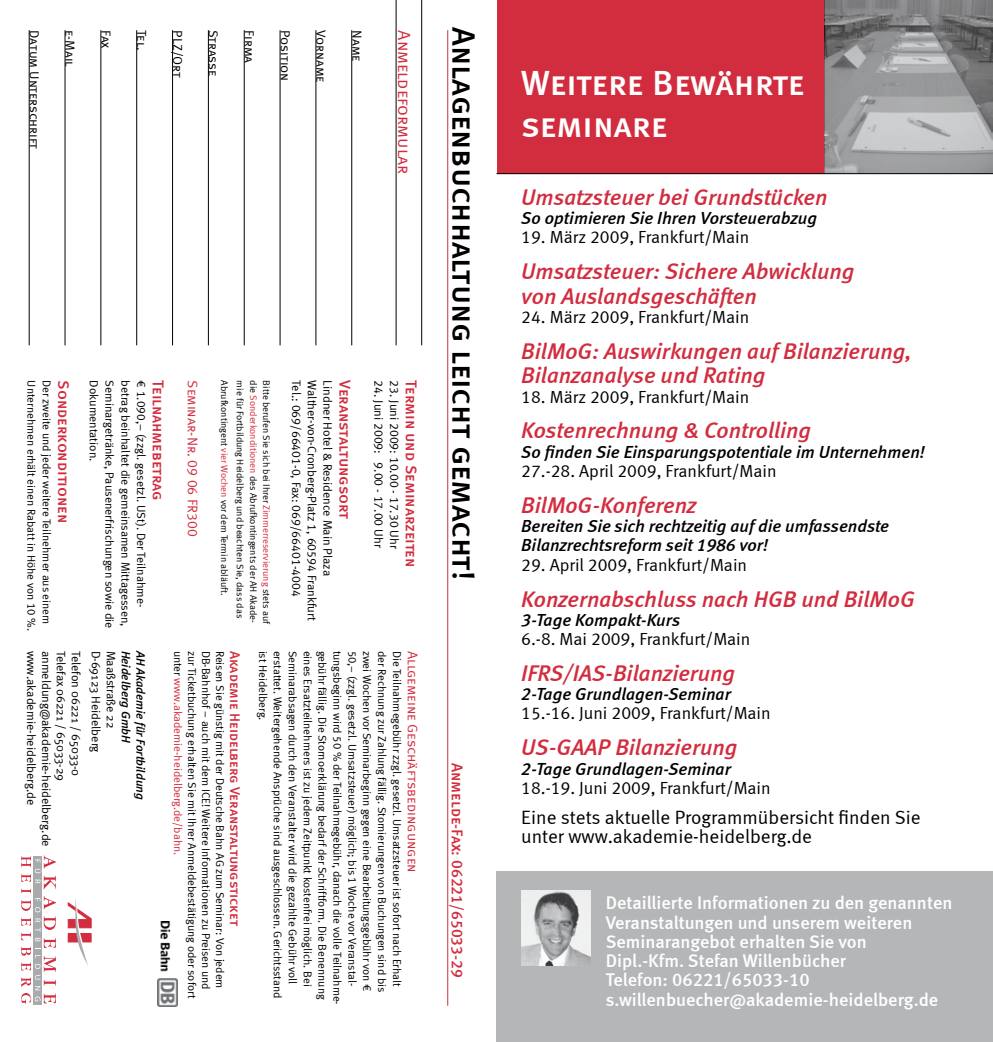
<style>
.page{position:relative;width:993px;height:1042px;background:#fff}
.page>*{position:absolute;margin:0;border:0;box-sizing:border-box;transform-origin:0 0}
.t1{font:35px/42px "Meta Medium LF Caps";color:#fff}
.t2{font:32.38px "Meta Medium LF Caps";letter-spacing:-.005em;color:#000}
.t3{font:italic 22.75px/24.5px "Meta Medium LF";color:#d22d3f}
.t4{font:19.25px/19.2px "Meta Normal LF";color:#000}
.t5{font:18.38px/19.2px "Meta Medium LF";color:#fff}
.t6{font:17.5px "Meta Normal LF";color:#000}
.t7{font:italic 17.5px/19.2px "Meta Medium LF";color:#000}
.t8{font:17.5px "Meta Normal LF Caps";color:#d22d3f}
.t9{font:15.75px "Meta Medium LF Caps";color:#d22d3f}
.t10{font:14px "Meta Normal LF Caps";color:#d22d3f}
.t11{font:14px "Meta Medium LF Caps";letter-spacing:-.005em;color:#d22d3f}
.t12{font:13.12px "Meta Normal LF Caps";letter-spacing:-.005em;color:#000}
.t13{font:12.25px "Meta Normal LF";color:#000}
.t14{font:12.25px "Meta Normal";color:#000}
.t15{font:italic 12.25px "Meta Medium LF";color:#000}
.t16{font:11.9px "Meta Normal LF";color:#000}
.t17{font:11.38px "Meta Normal LF";color:#000}
.t18{font:11.38px "Meta Normal LF";color:#d22d3f}
.t19{font:9.62px "Meta Normal LF";color:#000}
.s1{color:#d22d3f}
.s2{color:#000}
</style>
<div class="page">
<hr style="left:992px;top:174px;width:1px;height:535px;background:#e3e4e4">
<hr style="left:447px;top:30px;width:1px;height:976px;background:#d22d3f">
<hr style="left:421px;top:0;width:1px;height:345px;background:#000">
<hr style="left:395px;top:0;width:1px;height:345px;background:#000">
<hr style="left:351px;top:30px;width:1px;height:315px;background:#000">
<hr style="left:315px;top:30px;width:1px;height:315px;background:#000">
<hr style="left:279px;top:30px;width:1px;height:315px;background:#000">
<hr style="left:244px;top:30px;width:1px;height:315px;background:#000">
<hr style="left:208px;top:30px;width:1px;height:315px;background:#000">
<hr style="left:172px;top:30px;width:1px;height:315px;background:#000">
<hr style="left:136px;top:30px;width:1px;height:315px;background:#000">
<hr style="left:100px;top:30px;width:1px;height:315px;background:#000">
<hr style="left:65px;top:30px;width:1px;height:315px;background:#000">
<hr style="left:29px;top:30px;width:1px;height:315px;background:#000">
<svg style="left:68px;top:898px;width:23px;height:67px"></svg>
<svg style="left:21px;top:855px;width:35px;height:149px"></svg>
<div style="left:496px;top:0;width:327px;height:174px;background:#d22d3f"></div>
<img style="left:823px;top:0;width:169px;height:173px">
<img style="left:157px;top:921px;width:20px;height:85px">
<hr style="left:496px;top:173px;width:496px;height:1px;background:#000">
<div style="left:496px;top:871px;width:496px;height:171px;background:#b5b6b8"></div>
<img style="left:521px;top:890px;width:69px;height:75px">
<p class="t12" style="left:42px;top:30px;width:120px;rotate:90deg">Datum Unterschrift</p>
<p class="t12" style="left:78px;top:30px;width:38px;rotate:90deg">e-Mail</p>
<p class="t12" style="left:113px;top:30px;width:20px;rotate:90deg">Fax</p>
<p class="t12" style="left:149px;top:30px;width:22px;rotate:90deg">Tel.</p>
<p class="t12" style="left:185px;top:30px;width:49px;rotate:90deg">PLZ/Ort</p>
<p class="t12" style="left:221px;top:30px;width:48px;rotate:90deg">Strasse</p>
<p class="t12" style="left:257px;top:30px;width:34px;rotate:90deg">Firma</p>
<p class="t12" style="left:293px;top:30px;width:52px;rotate:90deg">Position</p>
<p class="t12" style="left:328px;top:30px;width:54px;rotate:90deg">Vorname</p>
<p class="t12" style="left:364px;top:30px;width:33px;rotate:90deg">Name</p>
<h3 class="t8" style="left:414px;top:30px;width:145px;rotate:90deg">Anmeldeformular</h3>
<p class="t17" style="left:38px;top:380px;width:252px;rotate:90deg">Unternehmen erhält einen Rabatt in Höhe von 10 %.</p>
<p class="t17" style="left:53px;top:380px;width:245px;rotate:90deg">Der zweite und jeder weitere Teilnehmer aus einem</p>
<h3 class="t9" style="left:73px;top:380px;width:144px;rotate:90deg">Sonderkonditionen</h3>
<p class="t16" style="left:101px;top:380px;width:82px;rotate:90deg">Dokumentation.</p>
<p class="t16" style="left:117px;top:380px;width:250px;rotate:90deg">Seminargetränke, Pausenerfrischungen sowie die</p>
<p class="t16" style="left:132px;top:380px;width:248px;rotate:90deg">betrag beinhaltet die gemeinsamen Mittagessen,</p>
<p class="t16" style="left:148px;top:380px;width:229px;rotate:90deg">€ 1.090,– (zzgl. gesetzl. USt). Der Teilnahme-</p>
<h3 class="t9" style="left:167px;top:380px;width:122px;rotate:90deg">Teilnahmebetrag</h3>
<p class="t10" style="left:201px;top:380px;width:158px;rotate:90deg">Seminar-Nr. 09 06 FR300</p>
<p class="t19" style="left:272px;top:380px;width:245px;rotate:90deg">Bitte berufen Sie sich bei Ihrer <span class="s1">Zimmerreservierung</span> stets auf</p>
<p class="t13" style="left:303px;top:380px;width:218px;rotate:90deg">Tel.: 069/66401-0, Fax: 069/66401-4004</p>
<p class="t13" style="left:319px;top:380px;width:242px;rotate:90deg">Walther-von-Cronberg-Platz 1, 60594 Frankfurt</p>
<p class="t13" style="left:335px;top:380px;width:197px;rotate:90deg">Lindner Hotel &amp; Residence Main Plaza</p>
<h3 class="t9" style="left:354px;top:380px;width:140px;rotate:90deg">Veranstaltungsort</h3>
<p class="t13" style="left:385px;top:380px;width:169px;rotate:90deg">24. Juni 2009: 9.00 - 17.00 Uhr</p>
<p class="t13" style="left:401px;top:380px;width:170px;rotate:90deg">23. Juni 2009: 10.00 - 17.30 Uhr</p>
<h3 class="t9" style="left:420px;top:380px;width:188px;rotate:90deg">Termin und Seminarzeiten</h3>
<p class="t19" style="left:230px;top:380px;width:217px;rotate:90deg">Abrufkontingent <span class="s1">vier Wochen</span> vor dem Termin abläuft.</p>
<p class="t19" style="left:246px;top:380px;width:239px;rotate:90deg">mie für Fortbildung Heidelberg und beachten Sie, dass das</p>
<p class="t19" style="left:259px;top:380px;width:244px;rotate:90deg">die <span class="s1">Sonderkonditionen</span> des Abrufkontingents der AH Akade-</p>
<p class="t14" style="left:38px;top:650px;width:156px;rotate:90deg">www.akademie-heidelberg.de</p>
<p class="t14" style="left:53px;top:650px;width:198px;rotate:90deg">anmeldung@akademie-heidelberg.de</p>
<p class="t14" style="left:68px;top:650px;width:132px;rotate:90deg">Telefax 06221 / 65033-29</p>
<p class="t14" style="left:83px;top:650px;width:127px;rotate:90deg">Telefon 06221 / 65033-0</p>
<p class="t14" style="left:103px;top:650px;width:104px;rotate:90deg">D-69123 Heidelberg</p>
<p class="t14" style="left:118px;top:650px;width:79px;rotate:90deg">Maaßstraße 22</p>
<p class="t15" style="left:133px;top:650px;width:94px;rotate:90deg">Heidelberg GmbH</p>
<p class="t15" style="left:148px;top:650px;width:151px;rotate:90deg">AH Akademie für Fortbildung</p>
<p class="t18" style="left:184px;top:650px;width:206px;rotate:90deg"><span class="s2">unter</span> www.akademie-heidelberg.de/bahn.</p>
<p class="t17" style="left:198px;top:650px;width:349px;rotate:90deg">zur Ticketbuchung erhalten Sie mit Ihrer Anmeldebestätigung oder sofort</p>
<p class="t17" style="left:212px;top:650px;width:340px;rotate:90deg">DB-Bahnhof − auch mit dem ICE! Weitere Informationen zu Preisen und</p>
<p class="t17" style="left:226px;top:650px;width:339px;rotate:90deg">Reisen Sie günstig mit der Deutsche Bahn AG zum Seminar: Von jedem</p>
<p class="t11" style="left:243px;top:650px;width:277px;rotate:90deg">Akademie Heidelberg Veranstaltungsticket</p>
<p class="t17" style="left:269px;top:650px;width:71px;rotate:90deg">ist Heidelberg.</p>
<p class="t17" style="left:284px;top:650px;width:349px;rotate:90deg">erstattet. Weitergehende Ansprüche sind ausgeschlossen. Gerichtsstand</p>
<p class="t17" style="left:299px;top:650px;width:335px;rotate:90deg">Seminarabsagen durch den Veranstalter wird die gezahlte Gebühr voll</p>
<p class="t17" style="left:314px;top:650px;width:337px;rotate:90deg">eines Ersatzteilnehmers ist zu jedem Zeitpunkt kostenfrei möglich. Bei</p>
<p class="t17" style="left:329px;top:650px;width:350px;rotate:90deg">gebühr fällig. Die Stornoerklärung bedarf der Schriftform. Die Benennung</p>
<p class="t17" style="left:359px;top:650px;width:337px;rotate:90deg">50,– (zzgl. gesetzl. Umsatzsteuer) möglich; bis 1 Woche vor Veranstal-</p>
<p class="t17" style="left:373px;top:650px;width:342px;rotate:90deg">zwei Wochen vor Seminarbeginn gegen eine Bearbeitungsgebühr von €</p>
<p class="t17" style="left:388px;top:650px;width:343px;rotate:90deg">der Rechnung zur Zahlung fällig. Stornierungen von Buchungen sind bis</p>
<p class="t17" style="left:403px;top:650px;width:337px;rotate:90deg">Die Teilnahmegebühr zzgl. gesetzl. Umsatzsteuer ist sofort nach Erhalt</p>
<p class="t10" style="left:421px;top:650px;width:224px;rotate:90deg">Allgemeine Geschäftsbedingungen</p>
<p class="t17" style="left:344px;top:650px;width:356px;rotate:90deg">tungsbeginn wird 50 % der Teilnahmegebühr, danach die volle Teilnahme-</p>
<h2 class="t2" style="left:482px;top:27px;width:554px;rotate:90deg">Anlagenbuchhaltung leicht gemacht!</h2>
<h3 class="t9" style="left:466px;top:763px;width:216px;rotate:90deg">Anmelde-Fax: 06221/65033-29</h3>
<h1 class="t1" style="left:521px;top:61px;width:284px">Weitere Bewährte seminare</h1>
<h3 class="t3" style="left:521px;top:184px;width:307px">Umsatzsteuer bei Grundstücken</h3>
<h3 class="t7" style="left:521px;top:208px;width:297px">So optimieren Sie Ihren Vorsteuerabzug</h3>
<h3 class="t6" style="left:521px;top:227px;width:229px">19. März 2009, Frankfurt/Main</h3>
<h3 class="t3" style="left:521px;top:259px;width:334px">Umsatzsteuer: Sichere Abwicklung von Auslandsgeschäften</h3>
<h3 class="t6" style="left:521px;top:307px;width:229px">24. März 2009, Frankfurt/Main</h3>
<h3 class="t3" style="left:521px;top:338px;width:392px">BilMoG: Auswirkungen auf Bilanzierung,<br>Bilanzanalyse und Rating</h3>
<h3 class="t6" style="left:521px;top:386px;width:229px">18. März 2009, Frankfurt/Main</h3>
<h3 class="t3" style="left:521px;top:418px;width:291px">Kostenrechnung &amp; Controlling</h3>
<h3 class="t7" style="left:521px;top:442px;width:405px">So finden Sie Einsparungspotentiale im Unternehmen!</h3>
<h3 class="t6" style="left:521px;top:461px;width:257px">27.-28. April 2009, Frankfurt/Main</h3>
<h3 class="t3" style="left:521px;top:492px;width:176px">BilMoG-Konferenz</h3>
<h3 class="t7" style="left:521px;top:516px;width:369px">Bereiten Sie sich rechtzeitig auf die umfassendste<br>Bilanzrechtsreform seit 1986 vor!</h3>
<h3 class="t6" style="left:521px;top:554px;width:227px">29. April 2009, Frankfurt/Main</h3>
<h3 class="t3" style="left:521px;top:586px;width:395px">Konzernabschluss nach HGB und BilMoG</h3>
<h3 class="t7" style="left:521px;top:610px;width:160px">3-Tage Kompakt-Kurs</h3>
<h3 class="t6" style="left:521px;top:629px;width:230px">6.-8. Mai 2009, Frankfurt/Main</h3>
<h3 class="t3" style="left:521px;top:660px;width:215px">IFRS/IAS-Bilanzierung</h3>
<h3 class="t7" style="left:521px;top:684px;width:211px">2-Tage Grundlagen-Seminar</h3>
<h3 class="t6" style="left:521px;top:703px;width:251px">15.-16. Juni 2009, Frankfurt/Main</h3>
<h3 class="t3" style="left:521px;top:735px;width:217px">US-GAAP Bilanzierung</h3>
<h3 class="t7" style="left:521px;top:758px;width:211px">2-Tage Grundlagen-Seminar</h3>
<h3 class="t6" style="left:521px;top:777px;width:251px">18.-19. Juni 2009, Frankfurt/Main</h3>
<h3 class="t4" style="left:521px;top:807px;width:400px">Eine stets aktuelle Programmübersicht finden Sie unter www.akademie-heidelberg.de</h3>
<h3 class="t5" style="left:605px;top:893px;width:348px">Detaillierte Informationen zu den genannten Veranstaltungen und unserem weiteren Seminarangebot erhalten Sie von<br>Dipl.-Kfm. Stefan Willenbücher<br>Telefon: 06221/65033-10 s.willenbuecher@akademie-heidelberg.de</h3>
</div>
